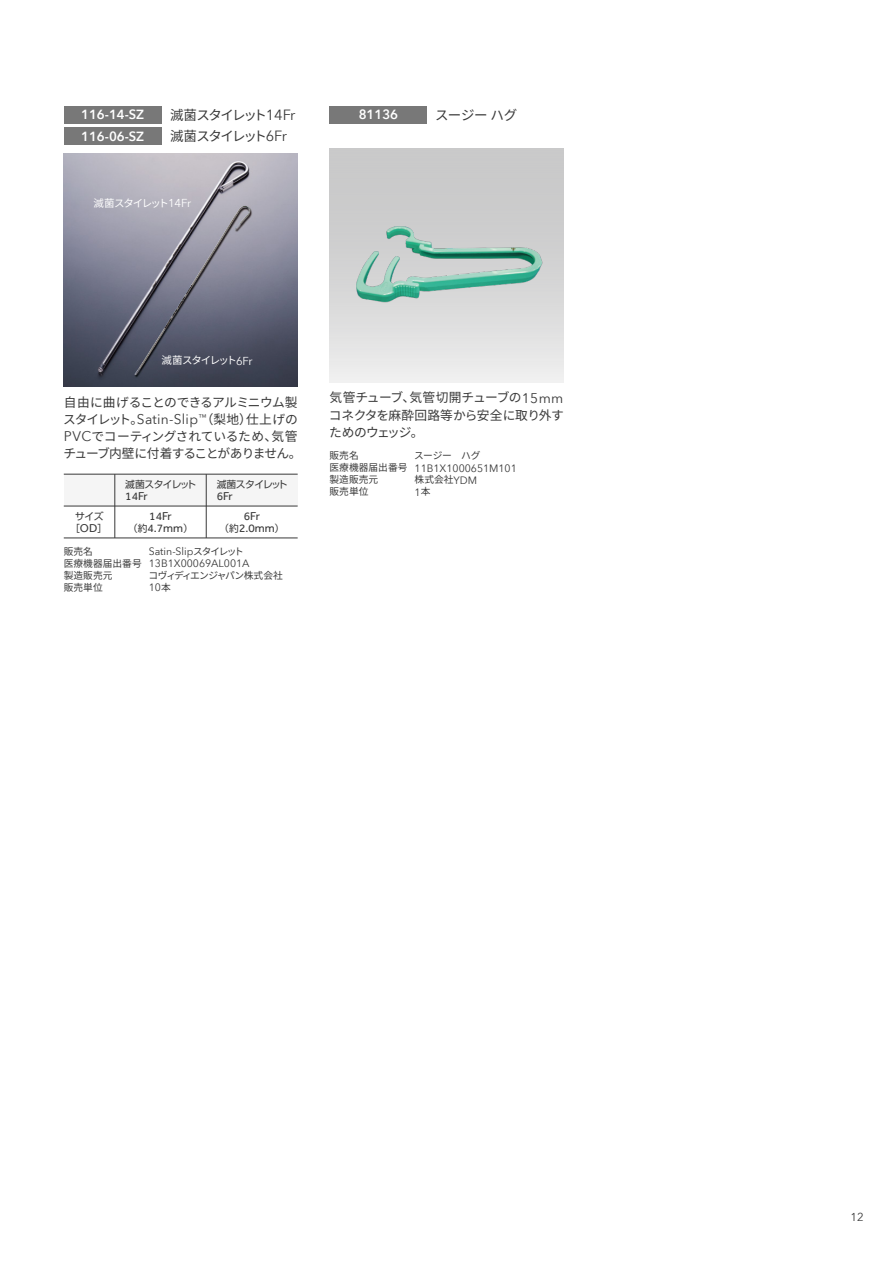
<style>
.page{position:relative;width:893px;height:1263px;background:#fff}
.page>*{position:absolute;margin:0;border:0;box-sizing:border-box;transform-origin:0 0}
.t1{font:13.5px "Noto Sans JP";letter-spacing:-.115em;color:#393939}
.t2{font:13.5px "Noto Sans JP";letter-spacing:-.095em;color:#393939}
.t3{font:600 12.9px "Avenir Next World";color:#fff}
.t4{font:12.75px/17.2px "Noto Sans JP";letter-spacing:-.045em;color:#393939}
.t5{font:11.7px/12px "Effra";color:#393939;text-align:center}
.t6{font:11.4px "Avenir Next World";color:#393939}
.t7{font:10.5px/12px "Avenir Next World";color:#393939}
.t8{font:10.5px "Noto Sans JP";letter-spacing:-.115em;color:#fff}
.t9{font:9.75px "Noto Sans JP";color:#393939}
.t10{font:9.75px/12px "Shin Go Pro";letter-spacing:-.055em;color:#393939;text-align:center}
.t11{font:9.75px "Noto Sans JP";letter-spacing:-.065em;color:#393939}
.s1{font-family:"Avenir Next World";font-size:14.55px}
.s2{font-family:"Avenir Next World";font-size:11.4px}
.s3{font-family:"Avenir Next World";font-size:13.8px}
.s4{font-family:"Effra";font-size:11.7px}
.s5{font-family:"Shin Go Pro";font-size:9.75px}
.s6{font-family:"Noto Sans JP";font-size:9.75px}
.s7{font-family:"Avenir Next World";font-size:10.5px}
</style>
<div class="page">
<svg style="left:330px;top:149px;width:233px;height:234px;background:#dadada"></svg>
<img style="left:330px;top:188px;width:233px;height:156px">
<img style="left:64px;top:153px;width:234px;height:234px">
<div style="left:64px;top:474px;width:234px;height:32px;background:#f5f5f5"></div>
<hr style="left:64px;top:474px;width:234px;height:1px;background:#393939">
<hr style="left:64px;top:506px;width:234px;height:1px;background:#393939">
<hr style="left:64px;top:538px;width:234px;height:1px;background:#393939">
<hr style="left:115px;top:474px;width:1px;height:64px;background:#393939">
<hr style="left:206px;top:474px;width:1px;height:64px;background:#393939">
<div style="left:330px;top:106px;width:97px;height:17px;background:#787878"></div>
<div style="left:64px;top:106px;width:98px;height:17px;background:#787878"></div>
<div style="left:64px;top:128px;width:98px;height:17px;background:#787878"></div>
<p class="t3" style="left:81px;top:107px;width:65px">116-14-SZ</p>
<p class="t1" style="left:170px;top:107px;width:127px">滅菌スタイレット<span class="s1">14Fr</span></p>
<p class="t3" style="left:359px;top:107px;width:41px">81136</p>
<p class="t2" style="left:435px;top:107px;width:84px">スージーハグ</p>
<p class="t3" style="left:81px;top:128px;width:65px">116-06-SZ</p>
<p class="t1" style="left:170px;top:129px;width:118px">滅菌スタイレット<span class="s1">6Fr</span></p>
<p class="t8" style="left:94px;top:197px;width:99px">滅菌スタイレット<span class="s2">14Fr</span></p>
<p class="t8" style="left:162px;top:355px;width:93px">滅菌スタイレット<span class="s2">6Fr</span></p>
<p class="t4" style="left:63px;top:394px;width:240px">自由に曲げることのできるアルミニウム製スタイレット。<span class="s3">Satin-Slip</span><sup>™</sup>（梨地）仕上げの<br><span class="s3">PVC</span>でコーティングされているため、気管チューブ内壁に付着することがありません。</p>
<p class="t10" style="left:70px;top:509px;width:38px">サイズ［<span class="s4">OD</span>］</p>
<p class="t10" style="left:125px;top:477px;width:72px">滅菌スタイレット</p>
<p class="t5" style="left:125px;top:490px;width:24px">14Fr</p>
<p class="t10" style="left:217px;top:477px;width:72px">滅菌スタイレット</p>
<p class="t5" style="left:217px;top:490px;width:18px">6Fr</p>
<p class="t5" style="left:128px;top:509px;width:66px">14Fr<br><span class="s5">（約</span>4.7mm<span class="s5">）</span></p>
<p class="t5" style="left:219px;top:509px;width:66px">6Fr<br><span class="s5">（約</span>2.0mm<span class="s5">）</span></p>
<p class="t9" style="left:64px;top:546px;width:31px">販売名</p>
<p class="t7" style="left:64px;top:546px;width:187px;text-indent:85px">Satin-Slip<span class="s6">スタイレット医療機器届出番号</span> 13B1X00069AL001A</p>
<p class="t9" style="left:64px;top:570px;width:50px">製造販売元</p>
<p class="t11" style="left:148px;top:570px;width:136px">コヴィディエンジャパン株式会社</p>
<p class="t9" style="left:64px;top:582px;width:41px">販売単位</p>
<p class="t7" style="left:149px;top:582px;width:23px">10<span class="s6">本</span></p>
<p class="t4" style="left:329px;top:389px;width:237px;text-align:justify">気管チューブ、気管切開チューブの<span class="s3">15mm</span>コネクタを麻酔回路等から安全に取り外すためのウェッジ。</p>
<p class="t9" style="left:330px;top:450px;width:31px">販売名</p>
<p class="t9" style="left:414px;top:450px;width:68px">スージー　ハグ</p>
<p class="t7" style="left:330px;top:462px;width:189px"><span class="s6">医療機器届出番号</span> 11B1X1000651M101</p>
<p class="t9" style="left:330px;top:474px;width:50px">製造販売元</p>
<p class="t9" style="left:415px;top:474px;width:64px">株式会社<span class="s7">YDM</span></p>
<p class="t9" style="left:330px;top:486px;width:40px">販売単位</p>
<p class="t7" style="left:415px;top:486px;width:17px">1<span class="s6">本</span></p>
<p class="t6" style="left:850px;top:1208px;width:15px">12</p>
</div>
